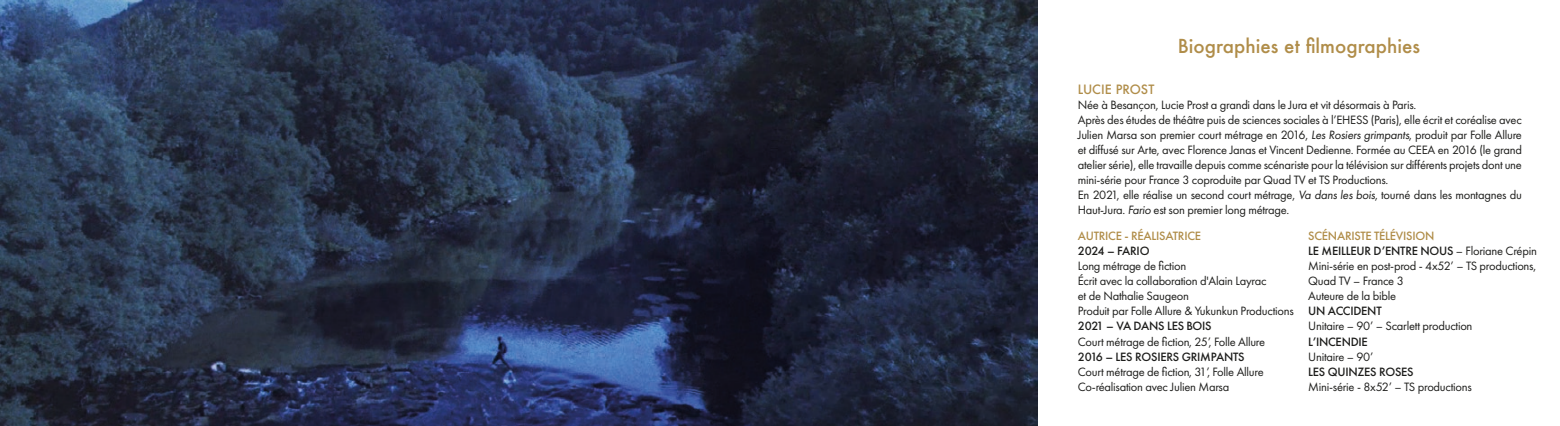
<style>
.page{position:relative;width:1560px;height:426px;background:#fff}
.page>*{position:absolute;margin:0;border:0;box-sizing:border-box;transform-origin:0 0}
.t1{font:500 18.75px "Futura";color:#b08d49}
.t2{font:12.5px/15px "Futura PT";letter-spacing:-.02em;color:#1d1d1b}
.t3{font:500 12.5px "Futura PT";letter-spacing:-.02em;color:#1d1d1b}
.t4{font:500 12.5px "Futura PT";letter-spacing:-.02em;color:#b08d49}
.t5{font:500 12.5px "Futura";color:#b08d49}
.s1{font-weight:500;color:#b08d49}
.s2{font-weight:500}
</style>
<div class="page">
<img style="left:0;top:0;width:1037px;height:425px">
<h1 class="t1" style="left:1177px;top:33px;width:244px">Biographies et filmographies</h1>
<p class="t5" style="left:1077px;top:80px;width:78px">LUCIE PROST</p>
<p class="t2" style="left:1077px;top:97px;width:445px">Née à Besançon, Lucie Prost a grandi dans le Jura et vit désormais à Paris.<br>Après des études de théâtre puis de sciences sociales à l’EHESS (Paris), elle écrit et coréalise avec Julien Marsa son premier court métrage en 2016, Les Rosiers grimpants, produit par Folle Allure et diffusé sur Arte, avec Florence Janas et Vincent Dedienne. Formée au CEEA en 2016 (le grand atelier série), elle travaille depuis comme scénariste pour la télévision sur différents projets dont une mini-série pour France 3 coproduite par Quad TV et TS Productions.<br>En 2021, elle réalise un second court métrage, Va dans les bois, tourné dans les montagnes du Haut-Jura. Fario est son premier long métrage.</p>
<p class="t4" style="left:1077px;top:228px;width:125px">AUTRICE - RÉALISATRICE</p>
<p class="t3" style="left:1077px;top:243px;width:73px">2024 – FARIO</p>
<p class="t2" style="left:1077px;top:258px;width:217px">Long métrage de fiction<br>Écrit avec la collaboration d'Alain Layrac<br>et de Nathalie Saugeon<br>Produit par Folle Allure &amp; Yukunkun Productions</p>
<p class="t3" style="left:1077px;top:318px;width:135px">2021 – VA DANS LES BOIS</p>
<p class="t2" style="left:1077px;top:333px;width:189px">Court métrage de fiction, 25’, Folle Allure</p>
<p class="t3" style="left:1077px;top:348px;width:168px">2016 – LES ROSIERS GRIMPANTS</p>
<p class="t2" style="left:1077px;top:363px;width:187px">Court métrage de fiction, 31’, Folle Allure<br>Co-réalisation avec Julien Marsa</p>
<p class="t2" style="left:1307px;top:228px;width:230px"><span class="s1">SCÉNARISTE TÉLÉVISION<br></span><span class="s2">LE MEILLEUR D’ENTRE NOUS</span> – Floriane Crépin<br>Mini-série en post-prod - 4x52’ – TS productions,<br>Quad TV – France 3<br>Auteure de la bible</p>
<p class="t3" style="left:1307px;top:303px;width:75px">UN ACCIDENT</p>
<p class="t2" style="left:1307px;top:318px;width:166px">Unitaire – 90’ – Scarlett production</p>
<p class="t3" style="left:1307px;top:333px;width:61px">L’INCENDIE</p>
<p class="t2" style="left:1307px;top:348px;width:67px">Unitaire – 90’</p>
<p class="t3" style="left:1307px;top:363px;width:107px">LES QUINZES ROSES</p>
<p class="t2" style="left:1307px;top:378px;width:165px">Mini-série - 8x52’ – TS productions</p>
</div>
